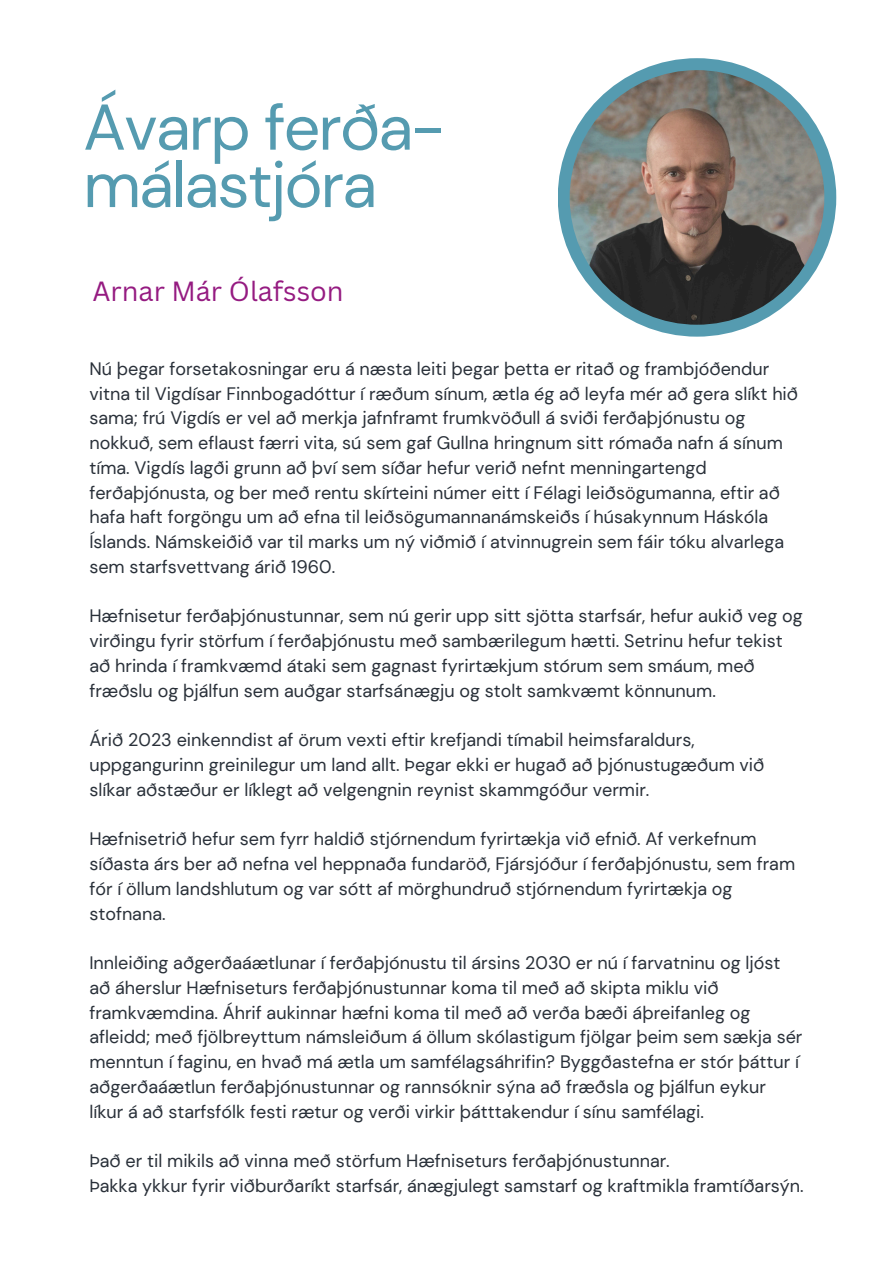
<style>
.page{position:relative;width:894px;height:1264px;background:#fff}
.page>*{position:absolute;margin:0;border:0;box-sizing:border-box;transform-origin:0 0}
.t1{font:64.5px/57.3px "DM Sans";letter-spacing:-.03em;color:#559bb0}
.t2{font:27px "Canva Sans";color:#951b81}
.t3{font:18px/24.8px "DM Sans";color:#293039}
</style>
<div class="page">
<div style="left:557px;top:58px;width:279px;height:278px;background:#559bb0;border-radius:50%"></div>
<img style="left:569px;top:70px;width:255px;height:255px;border-radius:50%">
<p class="t1" style="left:83px;top:99px;width:362px">Ávarp ferða&shy;málastjóra</p>
<p class="t2" style="left:92px;top:272px;width:252px">Arnar Már Ólafsson</p>
<p class="t3" style="left:89px;top:356px;width:710px">Nú þegar forsetakosningar eru á næsta leiti þegar þetta er ritað og frambjóðendur vitna til Vigdísar Finnbogadóttur í ræðum sínum, ætla ég að leyfa mér að gera slíkt hið sama; frú Vigdís er vel að merkja jafnframt frumkvöðull á sviði ferðaþjónustu og nokkuð, sem eflaust færri vita, sú sem gaf Gullna hringnum sitt rómaða nafn á sínum tíma. Vigdís lagði grunn að því sem síðar hefur verið nefnt menningartengd ferðaþjónusta, og ber með rentu skírteini númer eitt í Félagi leiðsögumanna, eftir að hafa haft forgöngu um að efna til leiðsögumannanámskeiðs í húsakynnum Háskóla Íslands. Námskeiðið var til marks um ný viðmið í atvinnugrein sem fáir tóku alvarlega sem starfsvettvang árið 1960.</p>
<h1 class="t3" style="left:89px;top:604px;width:714px">Hæfnisetur ferðaþjónustunnar, sem nú gerir upp sitt sjötta starfsár, hefur aukið veg og virðingu fyrir störfum í ferðaþjónustu með sambærilegum hætti. Setrinu hefur tekist að hrinda í framkvæmd átaki sem gagnast fyrirtækjum stórum sem smáum, með fræðslu og þjálfun sem auðgar starfsánægju og stolt samkvæmt könnunum.</h1>
<p class="t3" style="left:89px;top:727px;width:676px">Árið 2023 einkenndist af örum vexti eftir krefjandi tímabil heimsfaraldurs, uppgangurinn greinilegur um land allt. Þegar ekki er hugað að þjónustugæðum við slíkar aðstæður er líklegt að velgengnin reynist skammgóður vermir.</p>
<p class="t3" style="left:89px;top:826px;width:707px">Hæfnisetrið hefur sem fyrr haldið stjórnendum fyrirtækja við efnið. Af verkefnum síðasta árs ber að nefna vel heppnaða fundaröð, Fjársjóður í ferðaþjónustu, sem fram fór í öllum landshlutum og var sótt af mörghundruð stjórnendum fyrirtækja og stofnana.</p>
<p class="t3" style="left:89px;top:950px;width:714px">Innleiðing aðgerðaáætlunar í ferðaþjónustu til ársins 2030 er nú í farvatninu og ljóst að áherslur Hæfniseturs ferðaþjónustunnar koma til með að skipta miklu við framkvæmdina. Áhrif aukinnar hæfni koma til með að verða bæði áþreifanleg og afleidd; með fjölbreyttum námsleiðum á öllum skólastigum fjölgar þeim sem sækja sér menntun í faginu, en hvað má ætla um samfélagsáhrifin? Byggðastefna er stór þáttur í aðgerðaáætlun ferðaþjónustunnar og rannsóknir sýna að fræðsla og þjálfun eykur líkur á að starfsfólk festi rætur og verði virkir þátttakendur í sínu samfélagi.</p>
<p class="t3" style="left:89px;top:1148px;width:581px">Það er til mikils að vinna með störfum Hæfniseturs ferðaþjónustunnar.</p>
<p class="t3" style="left:89px;top:1173px;width:715px">Þakka ykkur fyrir viðburðaríkt starfsár, ánægjulegt samstarf og kraftmikla framtíðarsýn.</p>
</div>
